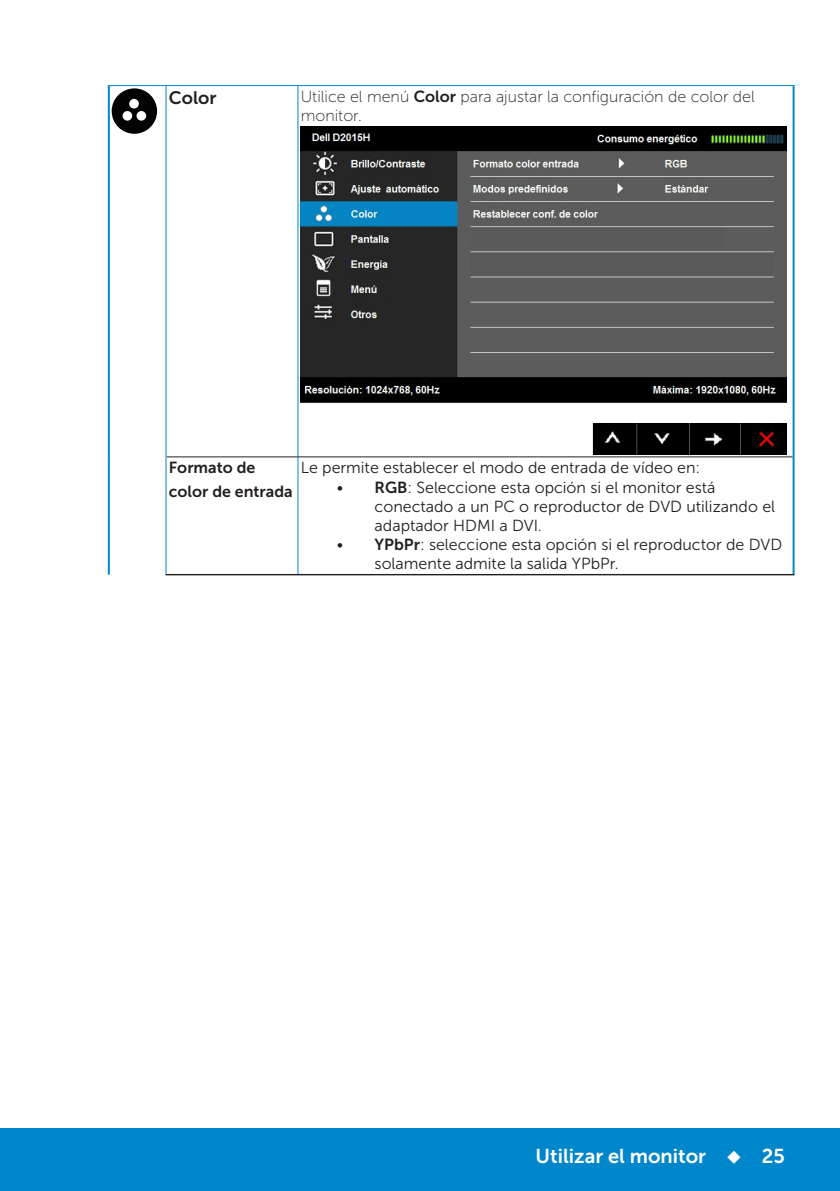
<style>
.page{position:relative;width:840px;height:1191px;background:#fff}
.page>*{position:absolute;margin:0;border:0;box-sizing:border-box;transform-origin:0 0}
.t1{font:20px "Museo Sans For Dell 700";color:#fff}
.Table_Paragraph{font:18px "Museo Sans For Dell 700";color:#231f20}
.Table_Paragraph-2{font:16px/19.2px "Museo Sans For Dell 300";color:#231f20}
.t2{font:16px/19.2px "Museo Sans For Dell 100";color:#231f20}
.Table_Paragraph-3{font:16px/24px "Museo Sans For Dell 700";color:#231f20}
.s1{font-family:"Museo Sans For Dell 700"}
</style>
<div class="page">
<div style="left:0;top:1128px;width:839px;height:63px;background:#0087cb"></div>
<hr style="left:166px;top:85px;width:132px;height:1px;background:#0087cb">
<hr style="left:297px;top:86px;width:1px;height:370px;background:#0087cb">
<hr style="left:792px;top:86px;width:2px;height:371px;background:#0087cb">
<hr style="left:298px;top:85px;width:496px;height:1px;background:#0087cb">
<hr style="left:166px;top:456px;width:132px;height:1px;background:#231f20">
<hr style="left:297px;top:457px;width:1px;height:117px;background:#0087cb">
<hr style="left:792px;top:457px;width:2px;height:117px;background:#0087cb">
<hr style="left:298px;top:456px;width:494px;height:1px;background:#231f20">
<hr style="left:108px;top:85px;width:58px;height:1px;background:#0087cb">
<hr style="left:165px;top:86px;width:1px;height:371px;background:#0087cb">
<hr style="left:165px;top:457px;width:1px;height:117px;background:#0087cb">
<hr style="left:108px;top:86px;width:2px;height:371px;background:#0087cb">
<hr style="left:108px;top:457px;width:2px;height:117px;background:#0087cb">
<hr style="left:165px;top:574px;width:133px;height:1px;background:#231f20">
<hr style="left:298px;top:574px;width:496px;height:1px;background:#231f20">
<div style="left:112px;top:88px;width:45px;height:46px;background:#030303;border-radius:50%"></div>
<div style="left:129px;top:99px;width:10px;height:9px;background:#fff;border-radius:50%"></div>
<div style="left:122px;top:111px;width:10px;height:10px;background:#fff;border-radius:50%"></div>
<div style="left:136px;top:111px;width:10px;height:10px;background:#fff;border-radius:50%"></div>
<img style="left:300px;top:127px;width:486px;height:327px">
<p class="Table_Paragraph" style="left:169px;top:87px;width:49px">Color</p>
<p class="t2" style="left:300px;top:87px;width:455px">Utilice el menú <span class="s1">Color</span> para ajustar la configuración de color del monitor.</p>
<p class="Table_Paragraph-3" style="left:169px;top:456px;width:125px">Formato de color de entrada</p>
<p class="Table_Paragraph-2" style="left:300px;top:458px;width:401px">Le permite establecer el modo de entrada de vídeo en:</p>
<p class="Table_Paragraph-2" style="left:374px;top:477px;width:402px;text-indent:-38px">• <span class="s1">RGB</span>: Seleccione esta opción si el monitor está conectado a un PC o reproductor de DVD utilizando el adaptador HDMI a DVI.</p>
<p class="Table_Paragraph-2" style="left:374px;top:535px;width:409px;text-indent:-38px">• <span class="s1">YPbPr</span>: seleccione esta opción si el reproductor de DVD solamente admite la salida YPbPr.</p>
<p class="t1" style="left:535px;top:1144px;width:251px">Utilizar el monitor ◆ 25</p>
</div>
